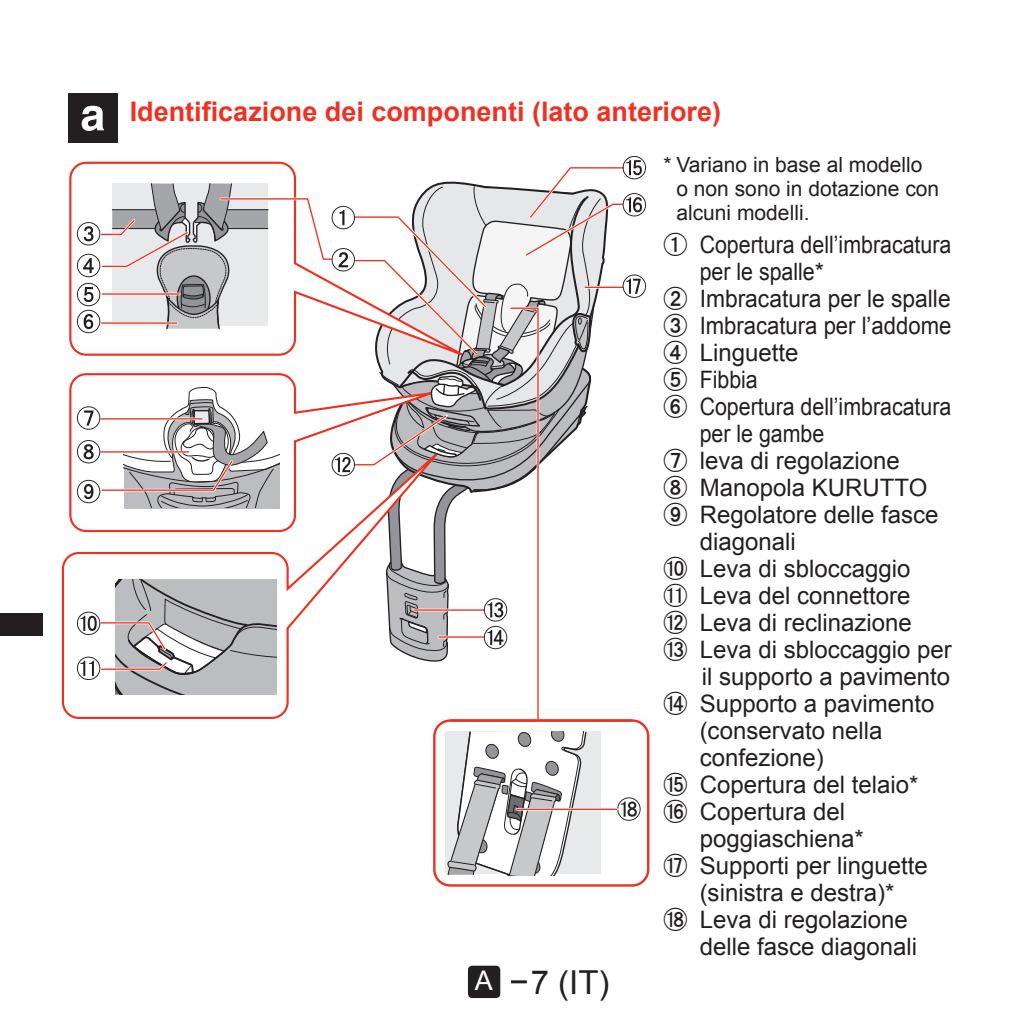
<style>
.page{position:relative;width:1021px;height:1021px;background:#fff}
.page>*{position:absolute;margin:0;border:0;box-sizing:border-box;transform-origin:0 0}
.t1{font:33px "Arial";color:#231f20}
.t2{font:700 27px "Arial";color:#ef3122}
.t3{font:24px "Arial";color:#231f20}
.t4{font:24px "Arial";color:#231f20;scale:.89 1}
.t5{font:24px "Arial";color:#231f20;scale:.95 1}
.t6{font:24px "Arial";color:#231f20;scale:.92 1}
.t7{font:21px/24px "Arial";color:#231f20}
.s1{font-family:"K's Numeral Arabic GC"}
.s2{font-size:27px;color:#fff}
</style>
<div class="page">
<div style="left:0;top:613px;width:43px;height:23px;background:#231f20"></div>
<hr style="left:511px;top:980px;width:16px;height:3px;background:#231f20">
<div style="left:468px;top:965px;width:32px;height:33px;background:#231f20;border-radius:4px"></div>
<svg style="left:69px;top:164px;width:8px;height:189px"></svg>
<svg style="left:61px;top:430px;width:16px;height:289px"></svg>
<div style="left:433px;top:719px;width:216px;height:167px;border:2px solid #ef3122;border-radius:16px"></div>
<svg style="left:77px;top:156px;width:569px;height:720px"></svg>
<hr style="left:517px;top:808px;width:99px;height:2px;background:#ef3122">
<div style="left:68px;top:94px;width:50px;height:49px;background:#231f20"></div>
<svg style="left:82px;top:106px;width:22px;height:25px"></svg>
<p class="t2" style="left:130px;top:94px;width:593px">Identificazione dei componenti (lato anteriore)</p>
<p class="t7" style="left:676px;top:153px;width:264px;text-indent:-13px">* Variano in base al modello o non sono in dotazione con alcuni modelli.</p>
<p class="t4" style="left:663px;top:229px;width:325px"><span class="s1">"</span> Copertura dell’imbracatura</p>
<p class="t4" style="left:699px;top:256px;width:141px">per le spalle*</p>
<p class="t5" style="left:663px;top:283px;width:303px"><span class="s1">#</span> Imbracatura per le spalle</p>
<p class="t6" style="left:663px;top:310px;width:314px"><span class="s1">$</span> Imbracatura per l’addome</p>
<p class="t3" style="left:663px;top:337px;width:136px"><span class="s1">%</span> Linguette</p>
<p class="t4" style="left:663px;top:364px;width:107px"><span class="s1">&amp;</span> Fibbia</p>
<p class="t4" style="left:663px;top:391px;width:325px"><span class="s1">'</span> Copertura dell’imbracatura</p>
<p class="t4" style="left:699px;top:418px;width:142px">per le gambe</p>
<p class="t3" style="left:663px;top:445px;width:238px"><span class="s1">(</span> leva di regolazione</p>
<p class="t3" style="left:663px;top:472px;width:265px"><span class="s1">)</span> Manopola KURUTTO</p>
<p class="t3" style="left:663px;top:499px;width:276px"><span class="s1">*</span> Regolatore delle fasce</p>
<p class="t3" style="left:699px;top:526px;width:98px">diagonali</p>
<p class="t3" style="left:663px;top:553px;width:248px"><span class="s1">+</span> Leva di sbloccaggio</p>
<p class="t3" style="left:663px;top:580px;width:248px"><span class="s1">,</span> Leva del connettore</p>
<p class="t3" style="left:663px;top:607px;width:250px"><span class="s1">-</span> Leva di reclinazione</p>
<p class="t3" style="left:663px;top:634px;width:290px"><span class="s1">.</span> Leva di sbloccaggio per</p>
<p class="t3" style="left:702px;top:661px;width:250px">il supporto a pavimento</p>
<p class="t3" style="left:663px;top:688px;width:272px"><span class="s1">/</span> Supporto a pavimento</p>
<p class="t3" style="left:699px;top:715px;width:184px">(conservato nella</p>
<p class="t3" style="left:699px;top:742px;width:126px">confezione)</p>
<p class="t3" style="left:663px;top:769px;width:256px"><span class="s1">0</span> Copertura del telaio*</p>
<p class="t3" style="left:663px;top:796px;width:183px"><span class="s1">1</span> Copertura del</p>
<p class="t3" style="left:699px;top:823px;width:166px">poggiaschiena*</p>
<p class="t3" style="left:663px;top:850px;width:266px"><span class="s1">2</span> Supporti per linguette</p>
<p class="t3" style="left:699px;top:877px;width:196px">(sinistra e destra)*</p>
<p class="t3" style="left:663px;top:904px;width:246px"><span class="s1">3</span> Leva di regolazione</p>
<p class="t3" style="left:699px;top:931px;width:219px">delle fasce diagonali</p>
<h1 class="t1" style="left:474px;top:960px;width:136px"><span class="s2">A</span> 7 (IT)</h1>
</div>
